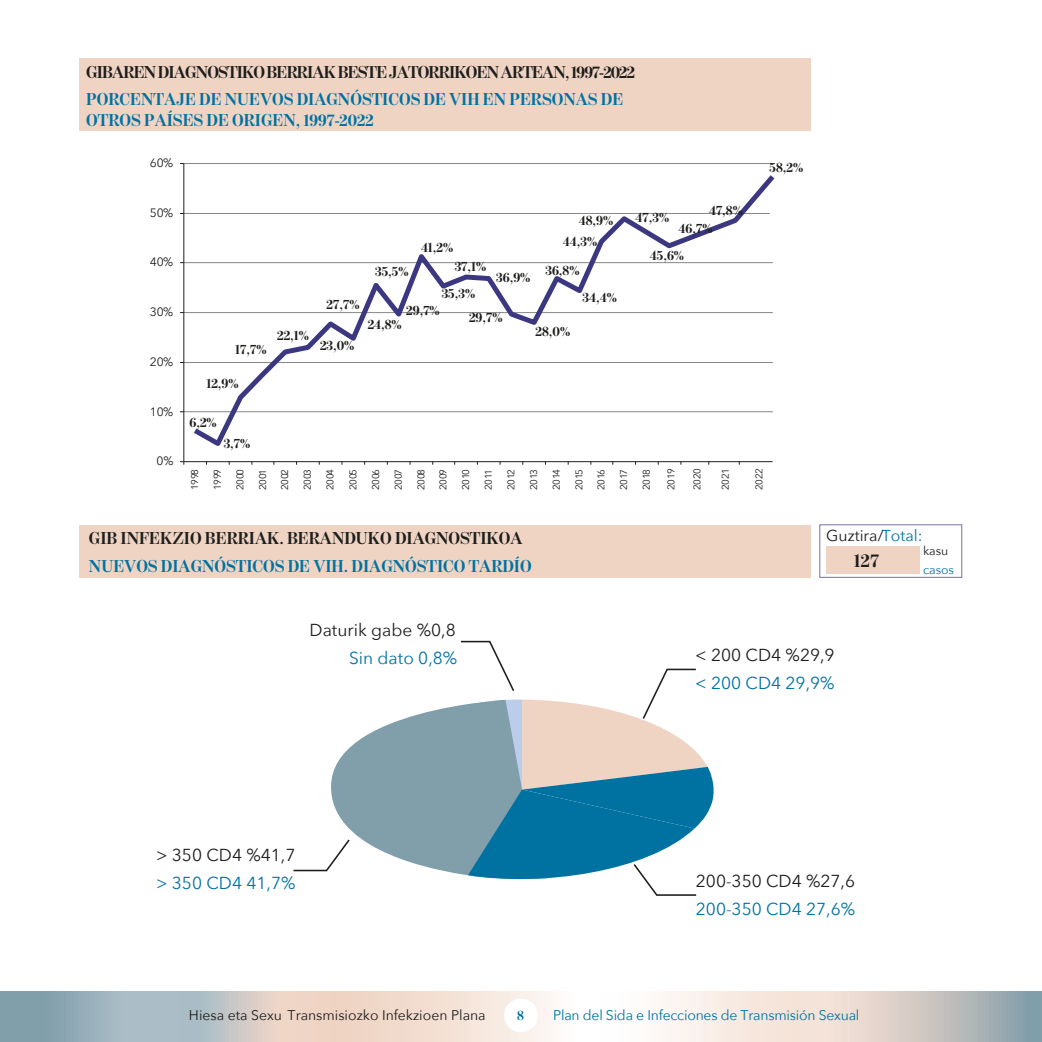
<style>
.page{position:relative;width:1042px;height:1042px;background:#fff}
.page>*{position:absolute;margin:0;border:0;box-sizing:border-box;transform-origin:0 0}
.t1{font:700 19.25px "Benton Mod Disp";color:#1e1e1c}
.t2{font:700 17.5px/21px "Benton Mod Disp";color:#0072a1}
.t3{font:700 17.5px "Benton Mod Disp";letter-spacing:-.045em;color:#1e1e1c}
.t4{font:700 17.5px "Benton Mod Disp";color:#1e1e1c}
.t5{font:17.32px "Avenir Next";color:#1e1e1c}
.t6{font:17.32px "Avenir Next";color:#0072a1}
.t7{font:15.75px "Avenir Next";color:#1e1e1c}
.t8{font:700 14px/29.1px "Benton Mod Disp";color:#1e1e1c}
.t9{font:14px "Avenir Next";letter-spacing:-.015em;color:#0072a1}
.t10{font:14px "Avenir Next";color:#1e1e1c}
.t11{font:700 14px "Benton Mod Disp";color:#0072a1}
.t12{font:12.25px "Avenir Next";color:#0072a1}
.t13{font:12.25px "Avenir Next";color:#1e1e1c}
.t14{font:12.08px "Avenir Next";color:#1e1e1c}
.t15{font:9.8px "Avenir Next";letter-spacing:-.02em;color:#1e1e1c}
.s1{color:#0072a1}
</style>
<div class="page">
<hr style="left:184px;top:411px;width:589px;height:1px;background:#878787">
<hr style="left:184px;top:362px;width:589px;height:1px;background:#878787">
<hr style="left:184px;top:312px;width:589px;height:1px;background:#878787">
<hr style="left:184px;top:262px;width:589px;height:1px;background:#878787">
<hr style="left:184px;top:213px;width:585px;height:1px;background:#878787">
<hr style="left:184px;top:163px;width:589px;height:1px;background:#878787">
<svg style="left:0;top:991px;width:1042px;height:51px"></svg>
<div style="left:504px;top:998px;width:34px;height:34px;background:#fff;border-radius:50%"></div>
<div style="left:79px;top:58px;width:731px;height:73px;background:#efd4c4"></div>
<div style="left:79px;top:525px;width:731px;height:52px;background:#efd4c4"></div>
<div style="left:819px;top:524px;width:143px;height:53px;border:1px solid #7a6da4"></div>
<div style="left:826px;top:546px;width:94px;height:28px;background:#efd4c4"></div>
<hr style="left:183px;top:163px;width:1px;height:299px;background:#1e1e1c">
<hr style="left:184px;top:461px;width:588px;height:1px;background:#1e1e1c">
<svg style="left:188px;top:175px;width:587px;height:271px"></svg>
<svg style="left:293px;top:640px;width:421px;height:256px"></svg>
<p class="t3" style="left:86px;top:62px;width:550px">GIBAREN DIAGNOSTIKO BERRIAK BESTE JATORRIKOEN ARTEAN, 1997-2022</p>
<p class="t2" style="left:86px;top:88px;width:538px">PORCENTAJE DE NUEVOS DIAGNÓSTICOS DE VIH EN PERSONAS DE<br>OTROS PAÍSES DE ORIGEN, 1997-2022</p>
<p class="t14" style="left:150px;top:153px;width:25px">60%</p>
<p class="t14" style="left:150px;top:203px;width:25px">50%</p>
<p class="t14" style="left:150px;top:252px;width:25px">40%</p>
<p class="t14" style="left:150px;top:302px;width:25px">30%</p>
<p class="t14" style="left:150px;top:352px;width:25px">20%</p>
<p class="t14" style="left:150px;top:401px;width:25px">10%</p>
<p class="t14" style="left:157px;top:451px;width:18px">0%</p>
<p class="t8" style="left:235px;top:335px;width:33px">17,7%</p>
<p class="t8" style="left:206px;top:369px;width:34px">12,9%</p>
<p class="t8" style="left:189px;top:407px;width:29px">6,2%</p>
<p class="t8" style="left:224px;top:428px;width:28px">3,7%</p>
<p class="t8" style="left:277px;top:320px;width:33px">22,1%</p>
<p class="t8" style="left:327px;top:289px;width:34px">27,7%</p>
<p class="t8" style="left:320px;top:331px;width:36px">23,0%</p>
<p class="t8" style="left:709px;top:195px;width:35px">47,8%</p>
<p class="t8" style="left:579px;top:205px;width:36px">48,9%</p>
<p class="t8" style="left:635px;top:202px;width:35px">47,3%</p>
<p class="t8" style="left:650px;top:241px;width:36px">45,6%</p>
<p class="t8" style="left:678px;top:213px;width:35px">46,7%</p>
<p class="t8" style="left:545px;top:226px;width:53px;text-indent:17px">44,3%<br>36,8%</p>
<p class="t8" style="left:421px;top:232px;width:34px">41,2%</p>
<p class="t8" style="left:455px;top:251px;width:33px">37,1%</p>
<p class="t8" style="left:375px;top:257px;width:35px">35,5%</p>
<p class="t8" style="left:406px;top:295px;width:35px">29,7%</p>
<p class="t8" style="left:496px;top:263px;width:36px">36,9%</p>
<p class="t8" style="left:442px;top:279px;width:35px">35,3%</p>
<p class="t8" style="left:582px;top:283px;width:36px">34,4%</p>
<p class="t8" style="left:469px;top:302px;width:35px">29,7%</p>
<p class="t8" style="left:368px;top:310px;width:36px">24,8%</p>
<p class="t8" style="left:535px;top:317px;width:36px">28,0%</p>
<p class="t8" style="left:769px;top:153px;width:35px">58,2%</p>
<p class="t15" style="left:186px;top:490px;width:23px;rotate:-90deg">1998</p>
<p class="t15" style="left:209px;top:490px;width:23px;rotate:-90deg">1999</p>
<p class="t15" style="left:232px;top:490px;width:23px;rotate:-90deg">2000</p>
<p class="t15" style="left:255px;top:490px;width:23px;rotate:-90deg">2001</p>
<p class="t15" style="left:276px;top:490px;width:23px;rotate:-90deg">2002</p>
<p class="t15" style="left:299px;top:490px;width:23px;rotate:-90deg">2003</p>
<p class="t15" style="left:322px;top:490px;width:23px;rotate:-90deg">2004</p>
<p class="t15" style="left:345px;top:490px;width:23px;rotate:-90deg">2005</p>
<p class="t15" style="left:367px;top:490px;width:23px;rotate:-90deg">2006</p>
<p class="t15" style="left:390px;top:490px;width:23px;rotate:-90deg">2007</p>
<p class="t15" style="left:413px;top:490px;width:23px;rotate:-90deg">2008</p>
<p class="t15" style="left:435px;top:490px;width:23px;rotate:-90deg">2009</p>
<p class="t15" style="left:457px;top:490px;width:23px;rotate:-90deg">2010</p>
<p class="t15" style="left:480px;top:490px;width:23px;rotate:-90deg">2011</p>
<p class="t15" style="left:503px;top:490px;width:23px;rotate:-90deg">2012</p>
<p class="t15" style="left:525px;top:490px;width:23px;rotate:-90deg">2013</p>
<p class="t15" style="left:548px;top:490px;width:23px;rotate:-90deg">2014</p>
<p class="t15" style="left:571px;top:490px;width:23px;rotate:-90deg">2015</p>
<p class="t15" style="left:593px;top:490px;width:23px;rotate:-90deg">2016</p>
<p class="t15" style="left:615px;top:490px;width:23px;rotate:-90deg">2017</p>
<p class="t15" style="left:638px;top:490px;width:23px;rotate:-90deg">2018</p>
<p class="t15" style="left:663px;top:490px;width:24px;rotate:-90deg">2019</p>
<p class="t15" style="left:689px;top:490px;width:24px;rotate:-90deg">2020</p>
<p class="t15" style="left:717px;top:490px;width:24px;rotate:-90deg">2021</p>
<p class="t15" style="left:751px;top:490px;width:24px;rotate:-90deg">2022</p>
<p class="t4" style="left:89px;top:529px;width:435px">GIB INFEKZIO BERRIAK. BERANDUKO DIAGNOSTIKOA</p>
<p class="t2" style="left:89px;top:555px;width:444px">NUEVOS DIAGNÓSTICOS DE VIH. DIAGNÓSTICO TARDÍO</p>
<p class="t7" style="left:826px;top:522px;width:98px">Guztira/<span class="s1">Total:</span></p>
<h1 class="t1" style="left:854px;top:549px;width:27px">127</h1>
<p class="t13" style="left:923px;top:541px;width:27px">kasu</p>
<p class="t12" style="left:923px;top:559px;width:33px">casos</p>
<p class="t5" style="left:309px;top:615px;width:148px">Daturik gabe %0,8</p>
<p class="t6" style="left:349px;top:643px;width:110px">Sin dato 0,8%</p>
<p class="t5" style="left:156px;top:840px;width:141px">&gt; 350 CD4 %41,7</p>
<p class="t6" style="left:156px;top:868px;width:141px">&gt; 350 CD4 41,7%</p>
<p class="t5" style="left:695px;top:641px;width:141px">&lt; 200 CD4 %29,9</p>
<p class="t6" style="left:695px;top:668px;width:141px">&lt; 200 CD4 29,9%</p>
<p class="t5" style="left:696px;top:866px;width:161px">200-350 CD4 %27,6</p>
<p class="t6" style="left:696px;top:894px;width:161px">200-350 CD4 27,6%</p>
<p class="t10" style="left:189px;top:1003px;width:298px">Hiesa eta Sexu Transmisiozko Infekzioen Plana</p>
<p class="t9" style="left:553px;top:1003px;width:308px">Plan del Sida e Infecciones de Transmisión Sexual</p>
<p class="t11" style="left:517px;top:1007px;width:8px">8</p>
</div>
